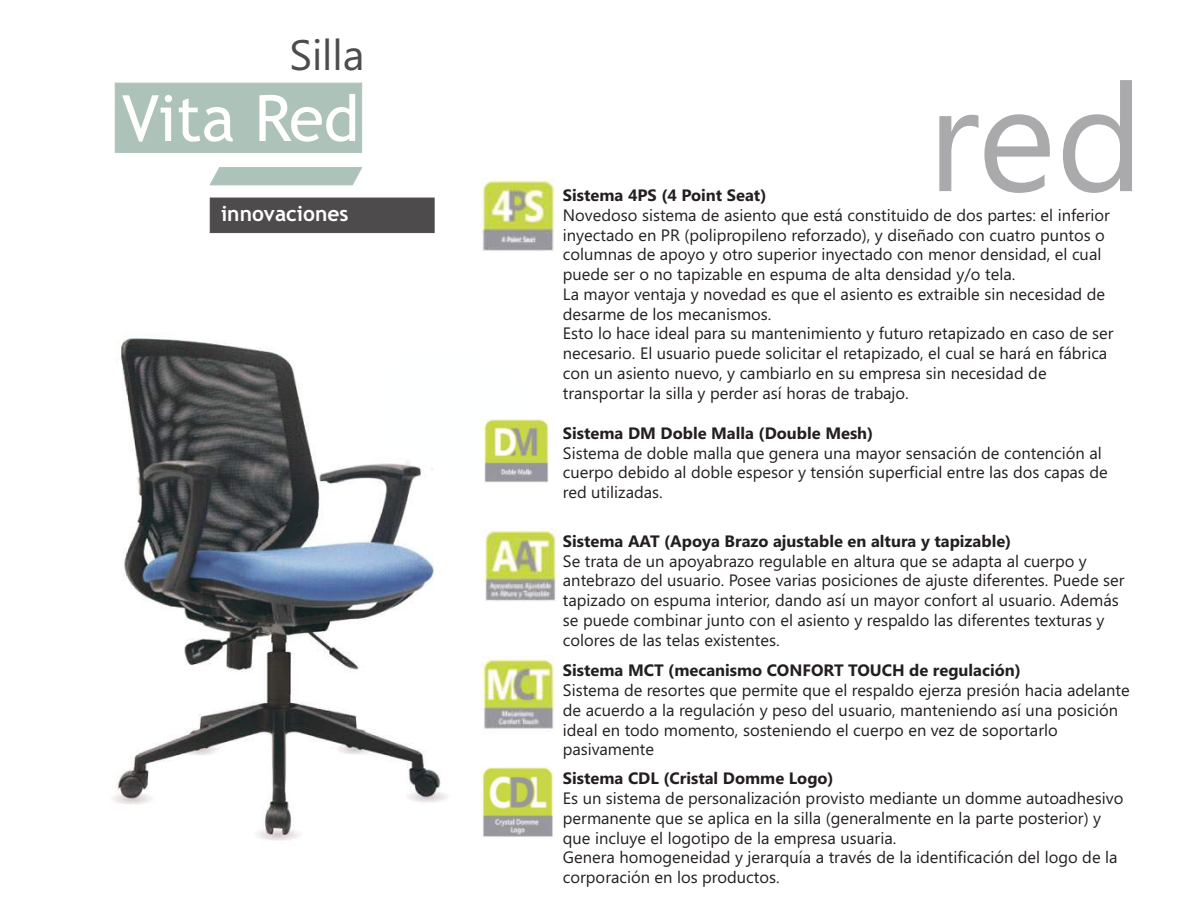
<style>
.page{position:relative;width:1188px;height:918px;background:#fff}
.page>*{position:absolute;margin:0;border:0;box-sizing:border-box;transform-origin:0 0}
.t1{font:150px "Segoe UI";color:#aaaaac}
.t2{font:63.9px "Trebuchet MS";color:#fff}
.t3{font:42.6px "Segoe UI";color:#4e4b4c}
.t4{font:700 21px "Trebuchet MS";color:#fff}
.t5{font:16.5px/19.8px "Segoe UI";color:#241f1f}
.t6{font:700 16.5px "Segoe UI";color:#241f1f}
</style>
<div class="page">
<img style="left:113px;top:337px;width:425px;height:503px">
<img style="left:484px;top:529px;width:72px;height:77px">
<img style="left:482px;top:655px;width:73px;height:79px">
<img style="left:481px;top:766px;width:73px;height:72px">
<img style="left:485px;top:420px;width:64px;height:63px">
<div style="left:115px;top:83px;width:247px;height:70px;background:#adc3b9"></div>
<div style="left:210px;top:167px;width:152px;height:18px;background:#adc3b9"></div>
<div style="left:210px;top:198px;width:224px;height:35px;background:#4e4b4c"></div>
<img style="left:482px;top:179px;width:74px;height:72px">
<h3 class="t3" style="left:289px;top:39px;width:77px">Silla</h3>
<h2 class="t2" style="left:122px;top:94px;width:239px">Vita Red</h2>
<p class="t4" style="left:221px;top:205px;width:129px">innovaciones</p>
<h1 class="t1" style="left:927px;top:82px;width:218px">red</h1>
<p class="t6" style="left:563px;top:189px;width:205px">Sistema 4PS (4 Point Seat)</p>
<p class="t5" style="left:563px;top:207px;width:552px">Novedoso sistema de asiento que está constituido de dos partes: el inferior inyectado en PR (polipropileno reforzado), y diseñado con cuatro puntos o columnas de apoyo y otro superior inyectado con menor densidad, el cual puede ser o no tapizable en espuma de alta densidad y/o tela.<br>La mayor ventaja y novedad es que el asiento es extraible sin necesidad de desarme de los mecanismos.<br>Esto lo hace ideal para su mantenimiento y futuro retapizado en caso de ser necesario. El usuario puede solicitar el retapizado, el cual se hará en fábrica con un asiento nuevo, y cambiarlo en su empresa sin necesidad de transportar la silla y perder así horas de trabajo.</p>
<p class="t6" style="left:563px;top:427px;width:312px">Sistema DM Doble Malla (Double Mesh)</p>
<p class="t5" style="left:563px;top:444px;width:546px">Sistema de doble malla que genera una mayor sensación de contención al cuerpo debido al doble espesor y tensión superficial entre las dos capas de red utilizadas.</p>
<p class="t6" style="left:563px;top:535px;width:450px">Sistema AAT (Apoya Brazo ajustable en altura y tapizable)</p>
<p class="t5" style="left:563px;top:552px;width:563px">Se trata de un apoyabrazo regulable en altura que se adapta al cuerpo y antebrazo del usuario. Posee varias posiciones de ajuste diferentes. Puede ser tapizado on espuma interior, dando así un mayor confort al usuario. Además se puede combinar junto con el asiento y respaldo las diferentes texturas y colores de las telas existentes.</p>
<p class="t6" style="left:563px;top:664px;width:460px">Sistema MCT (mecanismo CONFORT TOUCH de regulación)</p>
<p class="t5" style="left:563px;top:682px;width:568px">Sistema de resortes que permite que el respaldo ejerza presión hacia adelante de acuerdo a la regulación y peso del usuario, manteniendo así una posición ideal en todo momento, sosteniendo el cuerpo en vez de soportarlo pasivamente</p>
<p class="t6" style="left:563px;top:772px;width:272px">Sistema CDL (Cristal Domme Logo)</p>
<p class="t5" style="left:563px;top:790px;width:562px">Es un sistema de personalización provisto mediante un domme autoadhesivo permanente que se aplica en la silla (generalmente en la parte posterior) y que incluye el logotipo de la empresa usuaria.<br>Genera homogeneidad y jerarquía a través de la identificación del logo de la corporación en los productos.</p>
</div>
